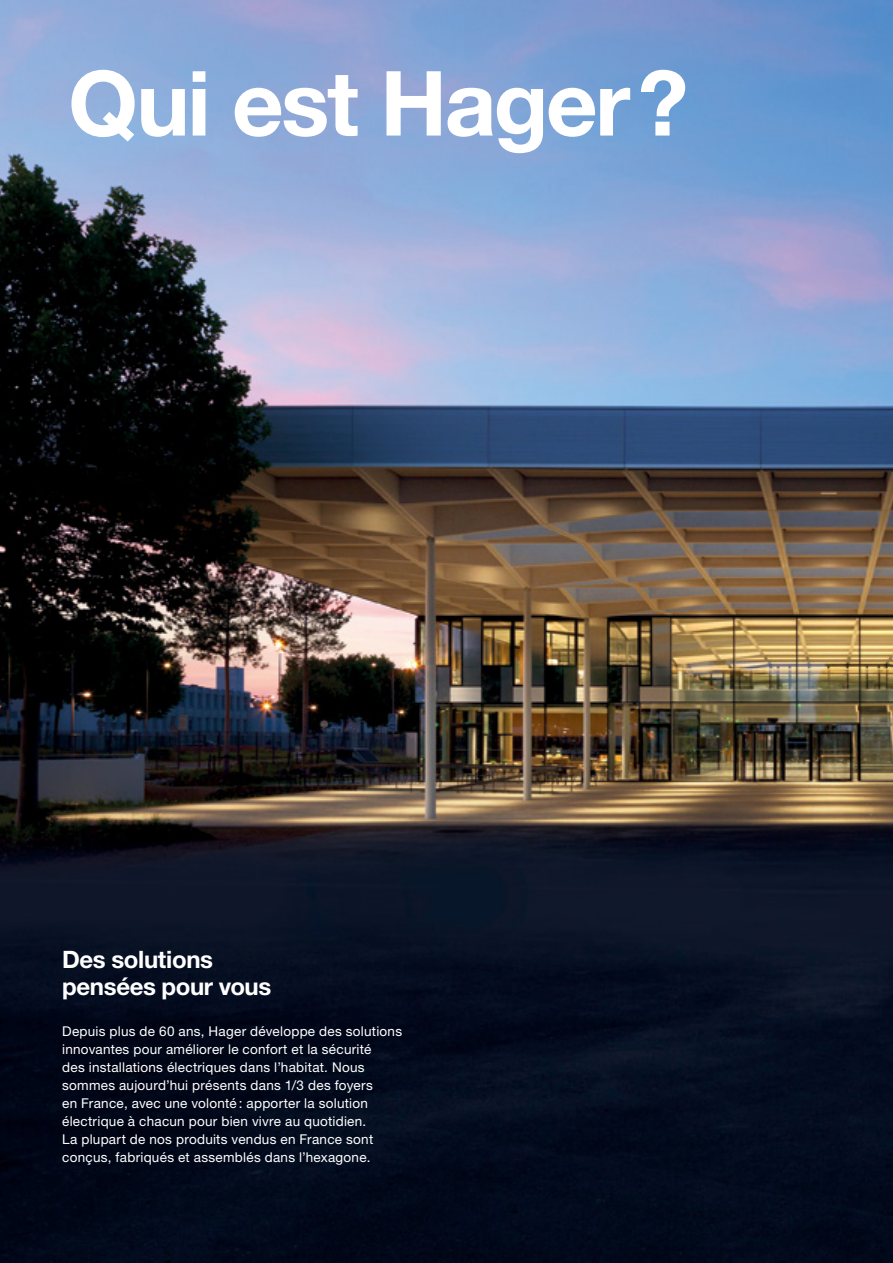
<style>
.page{position:relative;width:893px;height:1263px;background:#fff}
.page>*{position:absolute;margin:0;border:0;box-sizing:border-box;transform-origin:0 0}
.t1{font:700 90px "Helvetica Neue LTW1 G";letter-spacing:-.025em;color:#fff}
.t2{font:700 24px/27px "Helvetica Neue LTW1 G";letter-spacing:-.015em;color:#fff}
.t3{font:13.5px/18px "Helvetica Neue LTW1 G";letter-spacing:.02em;color:#fff}
</style>
<div class="page">
<img style="left:0;top:0;width:893px;height:1263px">
<h1 class="t1" style="left:68px;top:48px;width:622px">Qui est Hager?</h1>
<h2 class="t2" style="left:62px;top:946px;width:211px">Des solutions pensées pour vous</h2>
<p class="t3" style="left:62px;top:1022px;width:341px">Depuis plus de 60 ans, Hager développe des solutions innovantes pour améliorer le confort et la sécurité<br>des installations électriques dans l’habitat. Nous sommes aujourd’hui présents dans 1/3 des foyers<br>en France, avec une volonté : apporter la solution électrique à chacun pour bien vivre au quotidien.<br>La plupart de nos produits vendus en France sont conçus, fabriqués et assemblés dans l’hexagone.</p>
</div>
